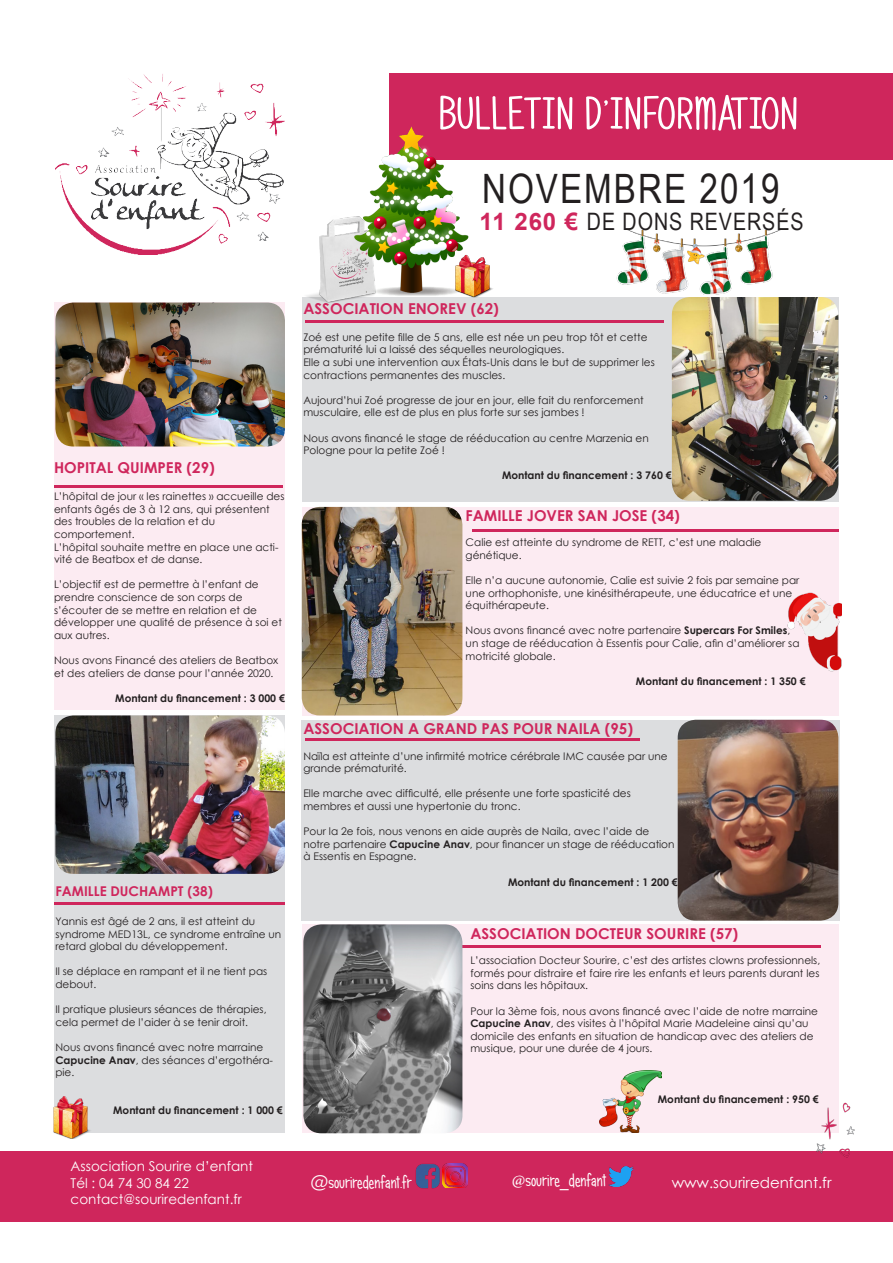
<style>
.page{position:relative;width:893px;height:1263px;background:#fff}
.page>*{position:absolute;margin:0;border:0;box-sizing:border-box;transform-origin:0 0}
.t1{font:45px "Candy Round BTN Cond";letter-spacing:.01em;color:#fff;scale:1.12 1}
.t2{font:40.5px "Arial Narrow";letter-spacing:.05em;color:#231f20}
.t3{font:24px "Arial Narrow";letter-spacing:.04em;color:#231f20}
.t4{font:18px "Candy Round BTN Cond";color:#fff}
.t5{font:700 15px "Century Gothic";color:#cf265c}
.t6{font:15px "Century Gothic";color:#fff}
.t7{font:13.5px "Century Gothic";color:#fff}
.t8{font:700 13.5px "Century Gothic";color:#cf265c}
.t9{font:10.5px/12.6px "Century Gothic";color:#231f20}
.t10{font:700 10.5px "Century Gothic";color:#231f20}
.s1{font-family:"Arial";font-weight:700;color:#cf265c}
.s2{font-weight:700}
.s3{font-family:"Minion Pro"}
</style>
<div class="page">
<div style="left:302px;top:720px;width:538px;height:201px;background:#dcdddf"></div>
<div style="left:303px;top:297px;width:536px;height:204px;background:#dcdddf"></div>
<div style="left:54px;top:715px;width:231px;height:418px;background:#dcdddf"></div>
<div style="left:302px;top:924px;width:536px;height:209px;background:#fcebf2"></div>
<div style="left:302px;top:507px;width:537px;height:208px;background:#fcebf2"></div>
<div style="left:54px;top:303px;width:231px;height:407px;background:#fcebf2"></div>
<img style="left:55px;top:74px;width:229px;height:180px">
<div style="left:390px;top:74px;width:503px;height:86px;background:#cf265c"></div>
<div style="left:0;top:1151px;width:893px;height:70px;background:#cf265c"></div>
<img style="left:415px;top:1163px;width:24px;height:26px">
<img style="left:609px;top:1166px;width:24px;height:20px">
<img style="left:443px;top:1164px;width:24px;height:23px">
<hr style="left:305px;top:320px;width:358px;height:2px;background:#cf265c">
<hr style="left:472px;top:529px;width:367px;height:3px;background:#cf265c">
<hr style="left:462px;top:945px;width:359px;height:3px;background:#cf265c">
<hr style="left:55px;top:902px;width:230px;height:3px;background:#cf265c">
<hr style="left:54px;top:485px;width:229px;height:2px;background:#cf265c">
<img style="left:816px;top:1061px;width:39px;height:97px">
<img style="left:307px;top:219px;width:55px;height:84px">
<hr style="left:305px;top:738px;width:334px;height:3px;background:#cf265c">
<img style="left:302px;top:507px;width:160px;height:208px">
<img style="left:55px;top:715px;width:230px;height:159px">
<img style="left:55px;top:303px;width:230px;height:143px">
<img style="left:672px;top:297px;width:166px;height:204px">
<img style="left:303px;top:924px;width:159px;height:209px">
<img style="left:678px;top:720px;width:160px;height:201px">
<img style="left:616px;top:230px;width:165px;height:65px">
<img style="left:336px;top:126px;width:133px;height:171px">
<img style="left:450px;top:254px;width:43px;height:43px">
<img style="left:53px;top:1096px;width:37px;height:43px">
<img style="left:787px;top:592px;width:54px;height:80px">
<img style="left:600px;top:1070px;width:62px;height:62px">
<p class="t1" style="left:438px;top:87px;width:323px">BULLETIN D’INFORMATION</p>
<p class="t2" style="left:482px;top:159px;width:299px">NOVEMBRE 2019</p>
<p class="t3" style="left:479px;top:204px;width:326px"><span class="s1">11 260 €</span> DE DONS REVERSÉS</p>
<p class="t5" style="left:54px;top:456px;width:162px">HOPITAL QUIMPER (29)</p>
<p class="t9" style="left:54px;top:490px;width:232px">L’hôpital de jour « les rainettes » accueille des enfants âgés de 3 à 12 ans, qui présentent des troubles de la relation et du</p>
<p class="t9" style="left:54px;top:528px;width:82px">comportement.</p>
<p class="t9" style="left:54px;top:540px;width:226px">L’hôpital souhaite mettre en place une acti&shy;vité de Beatbox et de danse.</p>
<p class="t9" style="left:54px;top:578px;width:206px">L’objectif est de permettre à l’enfant de prendre conscience de son corps de</p>
<p class="t9" style="left:54px;top:603px;width:229px">s’écouter de se mettre en relation et de développer une qualité de présence à soi et aux autres.</p>
<p class="t9" style="left:54px;top:654px;width:226px">Nous avons Financé des ateliers de Beatbox et des ateliers de danse pour l’année 2020.</p>
<p class="t10" style="left:115px;top:690px;width:171px">Montant du financement : 3 000 €</p>
<p class="t8" style="left:55px;top:881px;width:159px">FAMILLE DUCHAMPT (38)</p>
<p class="t9" style="left:55px;top:915px;width:227px">Yannis est âgé de 2 ans, il est atteint du syndrome MED13L, ce syndrome entraîne un retard global du développement.</p>
<p class="t9" style="left:55px;top:965px;width:213px">Il se déplace en rampant et il ne tient pas debout.</p>
<p class="t9" style="left:55px;top:1003px;width:213px">Il pratique plusieurs séances de thérapies, cela permet de l’aider à se tenir droit.</p>
<p class="t9" style="left:55px;top:1041px;width:219px">Nous avons financé avec notre marraine<br><span class="s2">Capucine Anav</span>, des séances d’ergothéra&shy;pie.</p>
<p class="t10" style="left:113px;top:1102px;width:171px">Montant du financement : 1 000 €</p>
<p class="t7" style="left:71px;top:1157px;width:184px">Association Sourire d’enfant</p>
<p class="t7" style="left:71px;top:1173px;width:120px">Tél : 04 74 30 84 22</p>
<p class="t7" style="left:71px;top:1189px;width:173px">contact@souriredenfant.fr</p>
<p class="t5" style="left:303px;top:297px;width:197px">ASSOCIATION ENOREV (62)</p>
<p class="t9" style="left:303px;top:331px;width:346px">Zoé est une petite fille de 5 ans, elle est née un peu trop tôt et cette prématurité lui a laissé des séquelles neurologiques.</p>
<p class="t9" style="left:303px;top:356px;width:353px">Elle a subi une intervention aux États-Unis dans le but de supprimer les contractions permanentes des muscles.</p>
<p class="t9" style="left:303px;top:394px;width:342px">Aujourd’hui Zoé progresse de jour en jour, elle fait du renforcement musculaire, elle est de plus en plus forte sur ses jambes !</p>
<p class="t9" style="left:303px;top:431px;width:347px">Nous avons financé le stage de rééducation au centre Marzenia en<br>Pologne pour la petite Zoé !</p>
<p class="t10" style="left:502px;top:468px;width:171px">Montant du financement : 3 760 €</p>
<p class="t5" style="left:466px;top:504px;width:216px">FAMILLE JOVER SAN JOSE (34)</p>
<p class="t9" style="left:466px;top:536px;width:297px">Calie est atteinte du syndrome de RETT, c’est une maladie</p>
<p class="t9" style="left:466px;top:548px;width:58px">génétique.</p>
<p class="t9" style="left:466px;top:574px;width:335px">Elle n’a aucune autonomie, Calie est suivie 2 fois par semaine par une orthophoniste, une kinésithérapeute, une éducatrice et une équithérapeute.</p>
<p class="t9" style="left:466px;top:624px;width:335px">Nous avons financé avec notre partenaire <span class="s2">Supercars For Smiles</span>, un stage de rééducation à Essentis pour Calie, afin d’améliorer sa motricité globale.</p>
<p class="t10" style="left:636px;top:673px;width:171px">Montant du financement : 1 350 €</p>
<p class="t5" style="left:303px;top:718px;width:331px">ASSOCIATION A GRAND PAS POUR NAILA (95)</p>
<p class="t9" style="left:303px;top:749px;width:366px">Naïla est atteinte d’une infirmité motrice cérébrale IMC causée par une grande prématurité.</p>
<p class="t9" style="left:303px;top:787px;width:329px">Elle marche avec difficulté, elle présente une forte spasticité des membres et aussi une hypertonie du tronc.</p>
<p class="t9" style="left:303px;top:825px;width:373px">Pour la 2e fois, nous venons en aide auprès de Naila, avec l’aide de notre partenaire <span class="s2">Capucine Anav</span>, pour financer un stage de rééducation à Essentis en Espagne.</p>
<p class="t10" style="left:508px;top:874px;width:171px">Montant du financement : 1 200 €</p>
<p class="t5" style="left:470px;top:922px;width:269px">ASSOCIATION DOCTEUR SOURIRE (57)</p>
<p class="t9" style="left:470px;top:954px;width:351px;text-align:justify">L’association Docteur Sourire, c’est des artistes clowns professionnels, formés pour distraire et faire rire les enfants et leurs parents durant les soins dans les hôpitaux.</p>
<p class="t9" style="left:470px;top:1004px;width:349px">Pour la 3ème fois, nous avons financé avec l’aide de notre marraine<br><span class="s2">Capucine Anav</span>, des visites à l’hôpital Marie Madeleine ainsi qu’au</p>
<p class="t9" style="left:470px;top:1029px;width:345px">domicile des enfants en situation de handicap avec des ateliers de</p>
<p class="t9" style="left:470px;top:1042px;width:184px">musique, pour une durée de 4 jours.</p>
<p class="t10" style="left:658px;top:1091px;width:162px">Montant du financement : 950 €</p>
<p class="t4" style="left:310px;top:1171px;width:103px">@souriredenfant.fr</p>
<p class="t4" style="left:512px;top:1170px;width:96px"><span class="s3">@</span>sourire_denfant</p>
<p class="t6" style="left:672px;top:1172px;width:161px">www.souriredenfant.fr</p>
</div>
